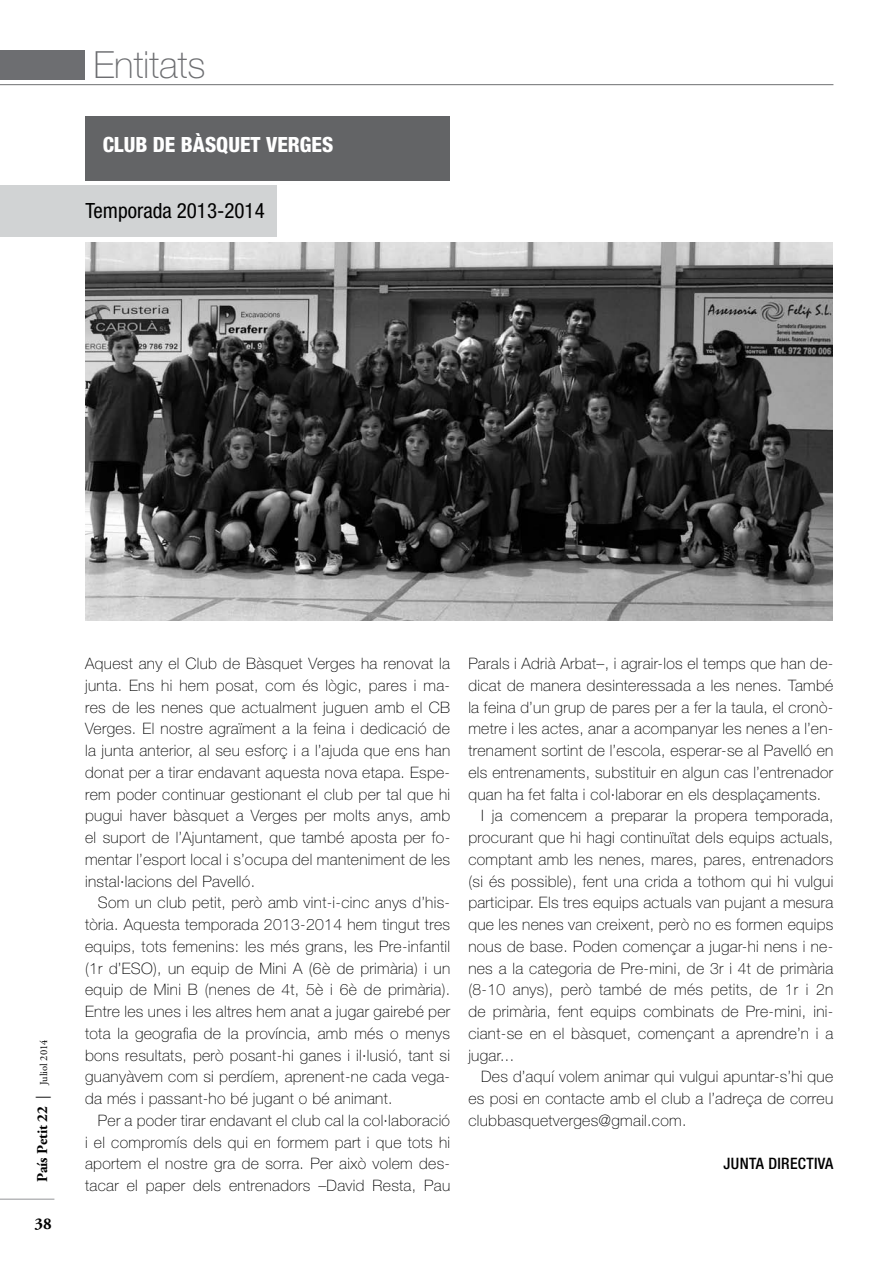
<style>
.page{position:relative;width:893px;height:1263px;background:#fff}
.page>*{position:absolute;margin:0;border:0;box-sizing:border-box;transform-origin:0 0}
.t1{font:100 37.5px "Helvetica Neue LT Std";color:#6d6e71}
.t2{font:800 condensed 21px "Helvetica Neue LT Std";color:#fff}
.t3{font:condensed 21px "Helvetica Neue LT Std";color:#000}
.t4{font:700 16.5px "Adobe Garamond Pro";color:#000}
.t5{font:100 15.75px/21.8px "Helvetica Neue LT Std";letter-spacing:.02em;color:#000;text-align:justify}
.t6{font:500 condensed 15.75px "Helvetica Neue LT Std";letter-spacing:.02em;color:#000}
.t7{font:700 15px "Adobe Garamond Pro";color:#000}
.s1{font-weight:400}
.s2{font-weight:400;font-size:10.5px}
</style>
<div class="page">
<div style="left:0;top:50px;width:85px;height:30px;background:#6d6e71"></div>
<hr style="left:0;top:84px;width:833px;height:1px;background:#6d6e71">
<hr style="left:0;top:1199px;width:54px;height:1px;background:#939598">
<div style="left:85px;top:116px;width:365px;height:64px;background:#636466"></div>
<div style="left:0;top:185px;width:277px;height:52px;background:#d1d3d4"></div>
<img style="left:86px;top:242px;width:747px;height:379px">
<h1 class="t1" style="left:93px;top:43px;width:114px">Entitats</h1>
<h2 class="t2" style="left:103px;top:132px;width:232px">CLUB DE BÀSQUET VERGES</h2>
<h2 class="t3" style="left:85px;top:198px;width:181px">Temporada 2013-2014</h2>
<p class="t7" style="left:34px;top:1182px;width:144px;rotate:-90deg">País Petit 22 <span class="s1">|</span> <span class="s2">Juliol 2014</span></p>
<p class="t4" style="left:35px;top:1214px;width:19px">38</p>
<p class="t5" style="left:85px;top:652px;width:367px">Aquest any el Club de Bàsquet Verges ha renovat la junta. Ens hi hem posat, com és lògic, pares i ma&shy;res de les nenes que actualment juguen amb el CB Verges. El nostre agraïment a la feina i dedicació de la junta anterior, al seu esforç i a l’ajuda que ens han donat per a tirar endavant aquesta nova etapa. Espe&shy;rem poder continuar gestionant el club per tal que hi pugui haver bàsquet a Verges per molts anys, amb el suport de l’Ajuntament, que també aposta per fo&shy;mentar l’esport local i s’ocupa del manteniment de les instal·lacions del Pavelló.</p>
<p class="t5" style="left:85px;top:892px;width:367px;text-indent:13px">Som un club petit, però amb vint-i-cinc anys d’his&shy;tòria. Aquesta temporada 2013-2014 hem tingut tres equips, tots femenins: les més grans, les Pre-infantil (1r d’ESO), un equip de Mini A (6è de primària) i un equip de Mini B (nenes de 4t, 5è i 6è de primària).<br>Entre les unes i les altres hem anat a jugar gairebé per tota la geografia de la província, amb més o menys bons resultats, però posant-hi ganes i il·lusió, tant si guanyàvem com si perdíem, aprenent-ne cada vega&shy;da més i passant-ho bé jugant o bé animant.</p>
<p class="t5" style="left:85px;top:1109px;width:367px;text-indent:13px">Per a poder tirar endavant el club cal la col·laboració i el compromís dels qui en formem part i que tots hi aportem el nostre gra de sorra. Per això volem des&shy;tacar el paper dels entrenadors –David Resta, Pau</p>
<p class="t5" style="left:468px;top:652px;width:366px">Parals i Adrià Arbat–, i agrair-los el temps que han de-</p>
<p class="t5" style="left:468px;top:674px;width:366px">dicat de manera desinteressada a les nenes. També</p>
<p class="t5" style="left:468px;top:696px;width:367px">la feina d’un grup de pares per a fer la taula, el cronò-</p>
<p class="t5" style="left:468px;top:718px;width:367px">metre i les actes, anar a acompanyar les nenes a l’en-</p>
<p class="t5" style="left:468px;top:739px;width:367px">trenament sortint de l’escola, esperar-se al Pavelló en</p>
<p class="t5" style="left:468px;top:761px;width:366px">els entrenaments, substituir en algun cas l’entrenador</p>
<p class="t5" style="left:468px;top:783px;width:354px">quan ha fet falta i col·laborar en els desplaçaments.</p>
<p class="t5" style="left:481px;top:805px;width:354px">I ja comencem a preparar la propera temporada,</p>
<p class="t5" style="left:468px;top:826px;width:366px">procurant que hi hagi continuïtat dels equips actuals,</p>
<p class="t5" style="left:468px;top:848px;width:367px">comptant amb les nenes, mares, pares, entrenadors</p>
<p class="t5" style="left:468px;top:870px;width:366px">(si és possible), fent una crida a tothom qui hi vulgui</p>
<p class="t5" style="left:468px;top:892px;width:366px">participar. Els tres equips actuals van pujant a mesura</p>
<p class="t5" style="left:468px;top:913px;width:366px">que les nenes van creixent, però no es formen equips</p>
<p class="t5" style="left:468px;top:935px;width:366px">nous de base. Poden començar a jugar-hi nens i ne-</p>
<p class="t5" style="left:468px;top:957px;width:366px">nes a la categoria de Pre-mini, de 3r i 4t de primària</p>
<p class="t5" style="left:468px;top:979px;width:367px">(8-10 anys), però també de més petits, de 1r i 2n</p>
<p class="t5" style="left:468px;top:1000px;width:366px">de primària, fent equips combinats de Pre-mini, ini-</p>
<p class="t5" style="left:468px;top:1022px;width:367px">ciant-se en el bàsquet, començant a aprendre’n i a</p>
<p class="t5" style="left:468px;top:1044px;width:47px">jugar...</p>
<p class="t5" style="left:481px;top:1066px;width:354px">Des d’aquí volem animar qui vulgui apuntar-s’hi que</p>
<p class="t5" style="left:468px;top:1087px;width:366px">es posi en contacte amb el club a l’adreça de correu</p>
<p class="t5" style="left:468px;top:1109px;width:220px">clubbasquetverges@gmail.com.</p>
<p class="t6" style="left:724px;top:1154px;width:111px">JUNTA DIRECTIVA</p>
</div>
